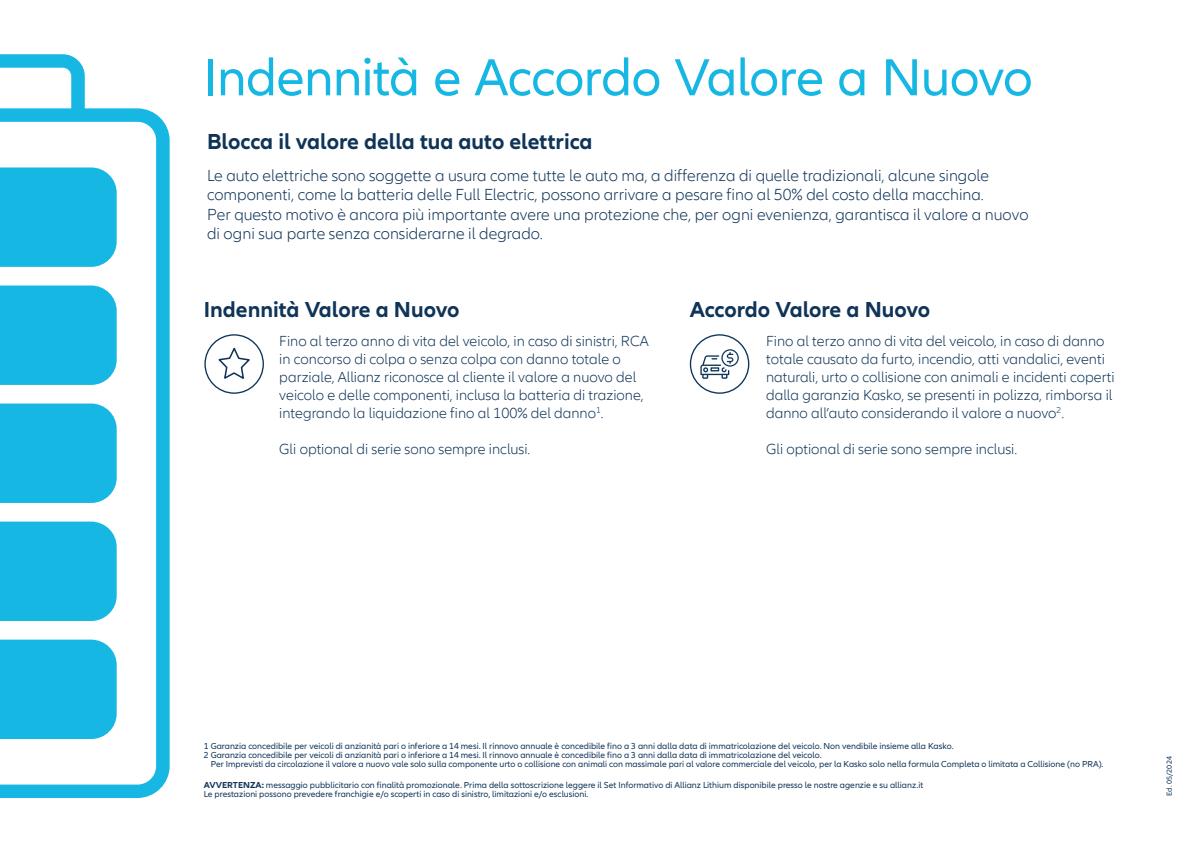
<style>
.page{position:relative;width:1191px;height:851px;background:#fff}
.page>*{position:absolute;margin:0;border:0;box-sizing:border-box;transform-origin:0 0}
.t1{font:54px "Allianz Neo";letter-spacing:-.015em;color:#16b8e3}
.t2{font:700 22.5px "Allianz Neo";color:#0f3458}
.t3{font:300 16.5px/19.5px "Allianz Neo";color:#0f3458}
.t4{font:300 15px/18px "Allianz Neo";color:#0f3458}
.t5{font:9px/9px "Allianz Neo";color:#0f3458}
.t6{font:7.5px "Allianz Neo";letter-spacing:.015em;color:#0f3458}
.s1{color:#fff}
.s2{font-weight:700}
</style>
<div class="page">
<svg style="left:0;top:108px;width:170px;height:689px"></svg>
<svg style="left:0;top:54px;width:85px;height:65px"></svg>
<div style="left:0;top:639px;width:117px;height:100px;background:#16b8e3"></div>
<div style="left:0;top:167px;width:117px;height:100px;background:#16b8e3"></div>
<div style="left:0;top:285px;width:117px;height:100px;background:#16b8e3"></div>
<div style="left:0;top:403px;width:117px;height:100px;background:#16b8e3"></div>
<div style="left:0;top:521px;width:117px;height:100px;background:#16b8e3"></div>
<div style="left:204px;top:334px;width:60px;height:60px;border:1px solid #0f3458;border-radius:50%"></div>
<svg style="left:218px;top:347px;width:32px;height:32px"></svg>
<svg style="left:690px;top:334px;width:59px;height:60px"></svg>
<h1 class="t1" style="left:204px;top:47px;width:830px">Indennità e Accordo Valore a Nuovo</h1>
<h2 class="t2" style="left:207px;top:129px;width:387px">Blocca il valore della tua auto elettrica</h2>
<p class="t3" style="left:207px;top:166px;width:823px">Le auto elettriche sono soggette a usura come tutte le auto ma, a differenza di quelle tradizionali, alcune singole componenti, come la batteria delle Full Electric, possono arrivare a pesare fino al 50% del costo della macchina.<br>Per questo motivo è ancora più importante avere una protezione che, per ogni evenienza, garantisca il valore a nuovo di ogni sua parte senza considerarne il degrado.</p>
<h2 class="t2" style="left:204px;top:296px;width:257px">Indennità Valore a Nuovo</h2>
<h2 class="t2" style="left:690px;top:296px;width:242px">Accordo Valore a Nuovo</h2>
<p class="t4" style="left:279px;top:332px;width:371px">Fino al terzo anno di vita del veicolo, in caso di sinistri, RCA in concorso di colpa o senza colpa con danno totale o parziale, Allianz riconosce al cliente il valore a nuovo del veicolo e delle componenti, inclusa la batteria di trazione, integrando la liquidazione fino al 100% del danno<sup>1</sup>.</p>
<h3 class="t4" style="left:279px;top:440px;width:253px">Gli optional di serie sono sempre inclusi.</h3>
<p class="t4" style="left:766px;top:332px;width:350px">Fino al terzo anno di vita del veicolo, in caso di danno totale causato da furto, incendio, atti vandalici, eventi naturali, urto o collisione con animali e incidenti coperti dalla garanzia Kasko, se presenti in polizza, rimborsa il danno all’auto considerando il valore a nuovo<sup>2</sup>.</p>
<h3 class="t4" style="left:766px;top:440px;width:253px">Gli optional di serie sono sempre inclusi.</h3>
<p class="t5" style="left:204px;top:742px;width:901px">1 Garanzia concedibile per veicoli di anzianità pari o inferiore a 14 mesi. Il rinnovo annuale è concedibile fino a 3 anni dalla data di immatricolazione del veicolo. Non vendibile insieme alla Kasko.<br>2 Garanzia concedibile per veicoli di anzianità pari o inferiore a 14 mesi. Il rinnovo annuale è concedibile fino a 3 anni dalla data di immatricolazione del veicolo.<br><span class="s1">2</span> Per Imprevisti da circolazione il valore a nuovo vale solo sulla componente urto o collisione con animali con massimale pari al valore commerciale del veicolo, per la Kasko solo nella formula Completa o limitata a Collisione (no PRA).</p>
<p class="t5" style="left:204px;top:780px;width:721px"><span class="s2">AVVERTENZA:</span> messaggio pubblicitario con finalità promozionale. Prima della sottoscrizione leggere il Set Informativo di Allianz Lithium disponibile presso le nostre agenzie e su allianz.it<br>Le prestazioni possono prevedere franchigie e/o scoperti in caso di sinistro, limitazioni e/o esclusioni.</p>
<p class="t6" style="left:1165px;top:796px;width:41px;rotate:-90deg">Ed. 05/2024</p>
</div>
